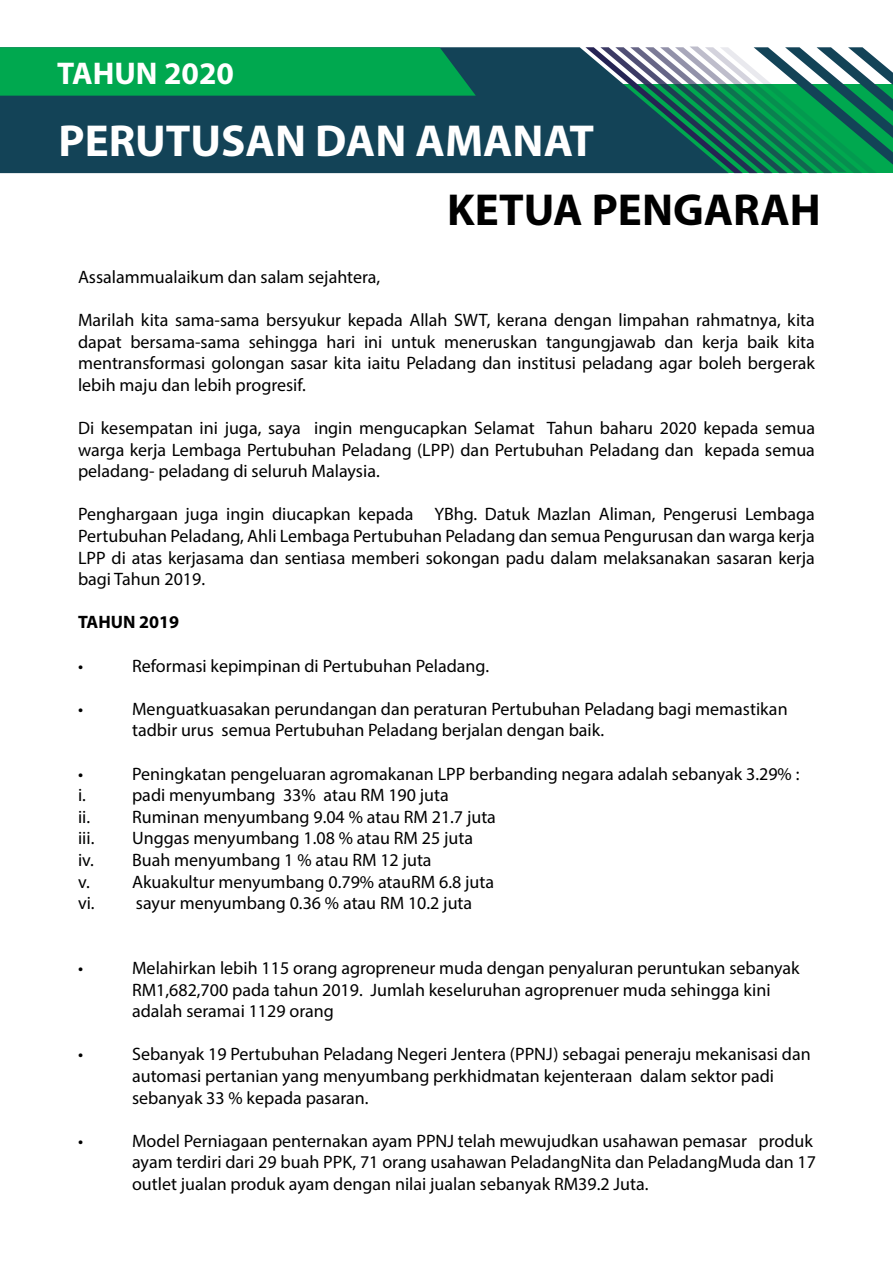
<style>
.page{position:relative;width:893px;height:1263px;background:#fff}
.page>*{position:absolute;margin:0;border:0;box-sizing:border-box;transform-origin:0 0}
.t1{font:700 45px "Myriad Pro";color:#fff}
.t2{font:700 45px "Myriad Pro";color:#000}
.t3{font:700 31.5px "Myriad Pro";color:#fff}
.t4{font:18px/21.6px "Myriad Pro";color:#000}
.t5{font:700 18px "Myriad Pro";color:#000}
</style>
<div class="page">
<div style="left:0;top:47px;width:585px;height:126px;background:#134357"></div>
<svg style="left:0;top:47px;width:476px;height:49px;background:#01a34f"></svg>
<svg style="left:585px;top:46px;width:307px;height:127px;background:#3b8373"></svg>
<h2 class="t3" style="left:57px;top:53px;width:178px">TAHUN 2020</h2>
<h1 class="t1" style="left:58px;top:112px;width:537px">PERUTUSAN DAN AMANAT</h1>
<h1 class="t2" style="left:447px;top:181px;width:375px">KETUA PENGARAH</h1>
<p class="t4" style="left:78px;top:266px;width:304px">Assalammualaikum dan salam sejahtera,</p>
<p class="t4" style="left:78px;top:309px;width:738px;text-align:justify">Marilah kita sama-sama bersyukur kepada Allah SWT, kerana dengan limpahan rahmatnya, kita dapat bersama-sama sehingga hari ini untuk meneruskan tangungjawab dan kerja baik kita mentransformasi golongan sasar kita iaitu Peladang dan institusi peladang agar boleh bergerak lebih maju dan lebih progresif.</p>
<p class="t4" style="left:78px;top:417px;width:738px;text-align:justify">Di kesempatan ini juga, saya ingin mengucapkan Selamat Tahun baharu 2020 kepada semua warga kerja Lembaga Pertubuhan Peladang (LPP) dan Pertubuhan Peladang dan kepada semua peladang- peladang di seluruh Malaysia.</p>
<p class="t4" style="left:78px;top:503px;width:738px;text-align:justify">Penghargaan juga ingin diucapkan kepada YBhg. Datuk Mazlan Aliman, Pengerusi Lembaga Pertubuhan Peladang, Ahli Lembaga Pertubuhan Peladang dan semua Pengurusan dan warga kerja LPP di atas kerjasama dan sentiasa memberi sokongan padu dalam melaksanakan sasaran kerja bagi Tahun 2019.</p>
<p class="t5" style="left:78px;top:611px;width:103px">TAHUN 2019</p>
<p class="t4" style="left:78px;top:654px;width:7px">•</p>
<p class="t4" style="left:132px;top:654px;width:358px">Reformasi kepimpinan di Pertubuhan Peladang.</p>
<p class="t4" style="left:78px;top:698px;width:7px">•</p>
<p class="t4" style="left:132px;top:698px;width:657px">Menguatkuasakan perundangan dan peraturan Pertubuhan Peladang bagi memastikan tadbir urus semua Pertubuhan Peladang berjalan dengan baik.</p>
<p class="t4" style="left:78px;top:762px;width:7px">•</p>
<p class="t4" style="left:132px;top:762px;width:668px">Peningkatan pengeluaran agromakanan LPP berbanding negara adalah sebanyak 3.29% :</p>
<p class="t4" style="left:78px;top:784px;width:9px">i.</p>
<p class="t4" style="left:78px;top:784px;width:419px;text-indent:54px">padi menyumbang 33% atau RM 190 juta<br>ii. Ruminan menyumbang 9.04 % atau RM 21.7 juta iii.</p>
<p class="t4" style="left:78px;top:827px;width:417px;text-indent:54px">Unggas menyumbang 1.08 % atau RM 25 juta<br>iv. Buah menyumbang 1 % atau RM 12 juta<br>v. Akuakultur menyumbang 0.79% atauRM 6.8 juta vi. sayur menyumbang 0.36 % atau RM 10.2 juta</p>
<p class="t4" style="left:78px;top:957px;width:7px">•</p>
<p class="t4" style="left:132px;top:957px;width:669px">Melahirkan lebih 115 orang agropreneur muda dengan penyaluran peruntukan sebanyak<br>RM1,682,700 pada tahun 2019. Jumlah keseluruhan agroprenuer muda sehingga kini adalah seramai 1129 orang</p>
<p class="t4" style="left:78px;top:1043px;width:7px">•</p>
<p class="t4" style="left:132px;top:1043px;width:680px">Sebanyak 19 Pertubuhan Peladang Negeri Jentera (PPNJ) sebagai peneraju mekanisasi dan automasi pertanian yang menyumbang perkhidmatan kejenteraan dalam sektor padi sebanyak 33 % kepada pasaran.</p>
<p class="t4" style="left:78px;top:1130px;width:7px">•</p>
<p class="t4" style="left:132px;top:1130px;width:685px">Model Perniagaan penternakan ayam PPNJ telah mewujudkan usahawan pemasar produk ayam terdiri dari 29 buah PPK, 71 orang usahawan PeladangNita dan PeladangMuda dan 17 outlet jualan produk ayam dengan nilai jualan sebanyak RM39.2 Juta.</p>
</div>
